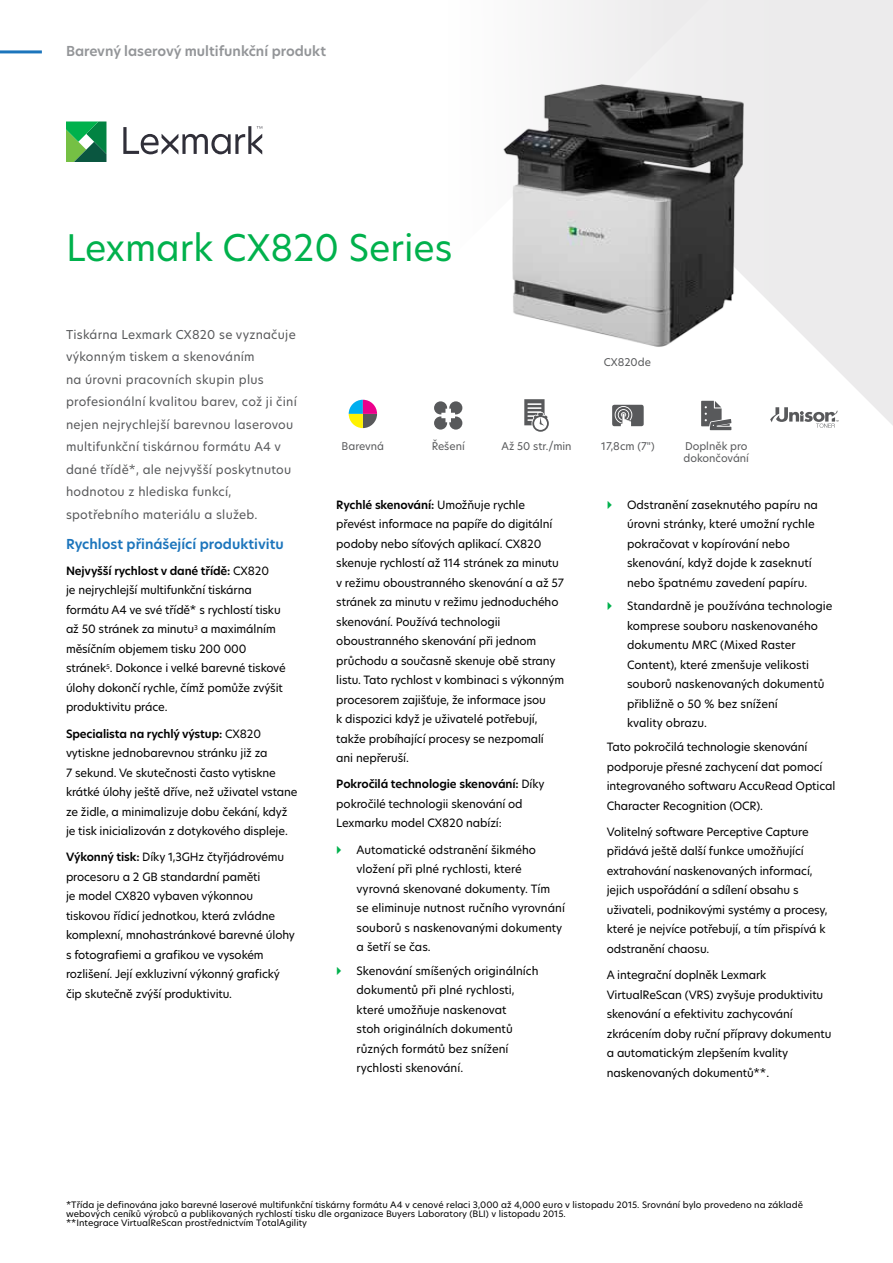
<style>
.page{position:relative;width:893px;height:1263px;background:#fff}
.page>*{position:absolute;margin:0;border:0;box-sizing:border-box;transform-origin:0 0}
.t1{font:36px "TP Hero";color:#00b14c}
.t2{font:600 13.5px "TP Hero";color:#939598}
.t3{font:600 13.5px "TP Hero";color:#1c75bc}
.t4{font:12px/22.5px "TP Hero";letter-spacing:.02em;color:#58595b}
.t5{font:11.25px/19.5px "TP Hero";letter-spacing:-.01em;color:#000}
.t6{font:10.5px/12.6px "TP Hero";color:#58595b}
.t7{font:8.7px/9px "TP Hero";color:#000}
.s1{font-weight:600}
</style>
<div class="page">
<svg style="left:710px;top:0;width:183px;height:431px"></svg>
<svg style="left:348px;top:0;width:374px;height:427px"></svg>
<svg style="left:123px;top:126px;width:139px;height:28px"></svg>
<svg style="left:66px;top:121px;width:40px;height:41px;background:#359d56"></svg>
<hr style="left:0;top:50px;width:42px;height:3px;background:#1c75bc">
<img style="left:500px;top:74px;width:255px;height:283px">
<svg style="left:770px;top:407px;width:68px;height:21px"></svg>
<svg style="left:612px;top:405px;width:32px;height:21px"></svg>
<svg style="left:701px;top:401px;width:30px;height:29px"></svg>
<svg style="left:434px;top:401px;width:28px;height:29px"></svg>
<svg style="left:524px;top:399px;width:25px;height:33px"></svg>
<svg style="left:349px;top:400px;width:28px;height:28px"></svg>
<p class="t2" style="left:66px;top:42px;width:262px">Barevný laserový multifunkční produkt</p>
<h1 class="t1" style="left:66px;top:223px;width:388px">Lexmark CX820 Series</h1>
<p class="t4" style="left:66px;top:323px;width:232px">Tiskárna Lexmark CX820 se vyznačuje výkonným tiskem a skenováním<br>na úrovni pracovních skupin plus profesionální kvalitou barev, což ji činí nejen nejrychlejší barevnou laserovou multifunkční tiskárnou formátu A4 v dané třídě*, ale nejvyšší poskytnutou hodnotou z hlediska funkcí, spotřebního materiálu a služeb.</p>
<p class="t3" style="left:66px;top:534px;width:219px">Rychlost přinášející produktivitu</p>
<p class="t5" style="left:66px;top:561px;width:221px"><span class="s1">Nejvyšší rychlost v dané třídě:</span> CX820<br>je nejrychlejší multifunkční tiskárna formátu A4 ve své třídě* s rychlostí tisku až 50 stránek za minutu<sup>3</sup> a maximálním měsíčním objemem tisku 200 000 stránek<sup>5</sup>. Dokonce i velké barevné tiskové úlohy dokončí rychle, čímž pomůže zvýšit produktivitu práce.</p>
<p class="t5" style="left:66px;top:724px;width:233px"><span class="s1">Specialista na rychlý výstup:</span> CX820 vytiskne jednobarevnou stránku již za<br>7 sekund. Ve skutečnosti často vytiskne krátké úlohy ještě dříve, než uživatel vstane ze židle, a minimalizuje dobu čekání, když je tisk inicializován z dotykového displeje.</p>
<p class="t5" style="left:66px;top:847px;width:231px"><span class="s1">Výkonný tisk:</span> Díky 1,3GHz čtyřjádrovému procesoru a 2 GB standardní paměti<br>je model CX820 vybaven výkonnou tiskovou řídicí jednotkou, která zvládne komplexní, mnohastránkové barevné úlohy s fotografiemi a grafikou ve vysokém rozlišení. Její exkluzivní výkonný grafický čip skutečně zvýší produktivitu.</p>
<p class="t6" style="left:342px;top:439px;width:44px">Barevná</p>
<p class="t6" style="left:432px;top:439px;width:35px">Řešení</p>
<p class="t6" style="left:501px;top:439px;width:72px">Až 50 str./min</p>
<p class="t5" style="left:336px;top:494px;width:229px"><span class="s1">Rychlé skenování:</span> Umožňuje rychle převést informace na papíře do digitální podoby nebo síťových aplikací. CX820 skenuje rychlostí až 114 stránek za minutu v režimu oboustranného skenování a až 57 stránek za minutu v režimu jednoduchého skenování. Používá technologii oboustranného skenování při jednom průchodu a současně skenuje obě strany listu. Tato rychlost v kombinaci s výkonným procesorem zajišťuje, že informace jsou<br>k dispozici když je uživatelé potřebují, takže probíhající procesy se nezpomalí<br>ani nepřeruší.</p>
<p class="t5" style="left:336px;top:774px;width:210px"><span class="s1">Pokročilá technologie skenování:</span> Díky pokročilé technologii skenování od<br>Lexmarku model CX820 nabízí:</p>
<p class="t5" style="left:357px;top:839px;width:210px">Automatické odstranění šikmého vložení při plné rychlosti, které vyrovná skenované dokumenty. Tím se eliminuje nutnost ručního vyrovnání souborů s naskenovanými dokumenty a šetří se čas.</p>
<p class="t5" style="left:357px;top:961px;width:184px">Skenování smíšených originálních dokumentů při plné rychlosti, které umožňuje naskenovat<br>stoh originálních dokumentů různých formátů bez snížení rychlosti skenování.</p>
<p class="t6" style="left:604px;top:355px;width:49px">CX820de</p>
<p class="t6" style="left:601px;top:439px;width:55px">17,8cm (7")</p>
<p class="t6" style="left:683px;top:439px;width:67px">Doplněk pro dokončování</p>
<p class="t5" style="left:627px;top:494px;width:192px">Odstranění zaseknutého papíru na úrovni stránky, které umožní rychle pokračovat v kopírování nebo skenování, když dojde k zaseknutí nebo špatnému zavedení papíru.</p>
<p class="t5" style="left:627px;top:596px;width:207px">Standardně je používána technologie komprese souboru naskenovaného dokumentu MRC (Mixed Raster<br>Content), které zmenšuje velikosti souborů naskenovaných dokumentů přibližně o 50 % bez snížení<br>kvality obrazu.</p>
<p class="t5" style="left:607px;top:737px;width:230px">Tato pokročilá technologie skenování podporuje přesné zachycení dat pomocí integrovaného softwaru AccuRead Optical Character Recognition (OCR).</p>
<p class="t5" style="left:607px;top:822px;width:222px">Volitelný software Perceptive Capture přidává ještě další funkce umožňující extrahování naskenovaných informací, jejich uspořádání a sdílení obsahu s uživateli, podnikovými systémy a procesy, které je nejvíce potřebují, a tím přispívá k odstranění chaosu.</p>
<p class="t5" style="left:607px;top:965px;width:226px">A integrační doplněk Lexmark VirtualReScan (VRS) zvyšuje produktivitu skenování a efektivitu zachycování zkrácením doby ruční přípravy dokumentu a automatickým zlepšením kvality naskenovaných dokumentů**.</p>
<p class="t7" style="left:66px;top:1200px;width:738px">*Třída je definována jako barevné laserové multifunkční tiskárny formátu A4 v cenové relaci 3,000 až 4,000 euro v listopadu 2015. Srovnání bylo provedeno na základě webových ceníků výrobců a publikovaných rychlostí tisku dle organizace Buyers Laboratory (BLI) v listopadu 2015.<br>**Integrace VirtualReScan prostřednictvím TotalAgility</p>
</div>
